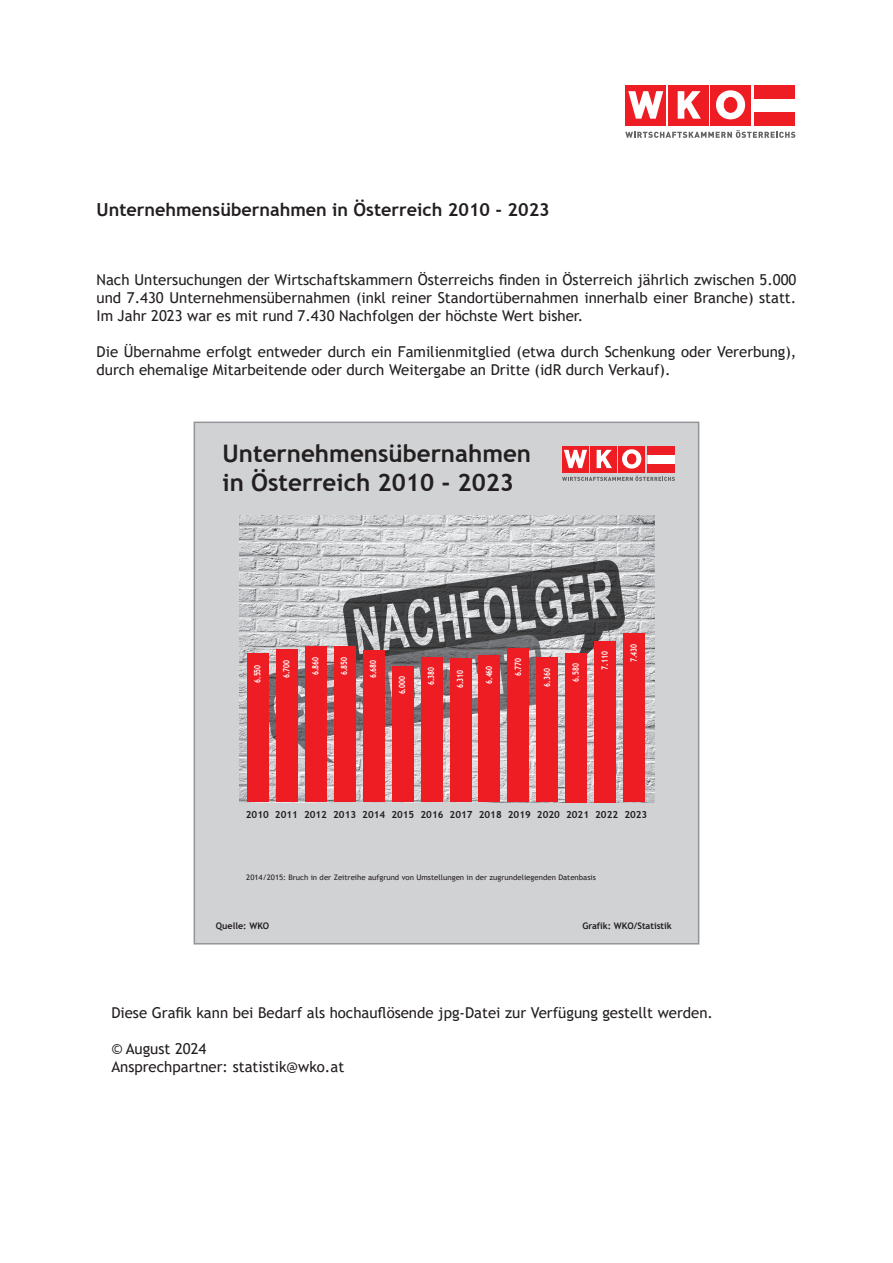
<style>
.page{position:relative;width:893px;height:1263px;background:#fff}
.page>*{position:absolute;margin:0;border:0;box-sizing:border-box;transform-origin:0 0}
.t1{font:700 24.15px/29px "Trebuchet MS";color:#231f20}
.t2{font:700 18px "Trebuchet MS";color:#231f20}
.t3{font:15px/18px "Trebuchet MS";color:#231f20;text-align:justify}
.t4{font:700 9.75px "Trebuchet MS";color:#231f20}
.t5{font:700 9px "Trebuchet MS";color:#231f20}
.t6{font:700 8.7px "Trebuchet MS";color:#fff;scale:.77 1}
.t7{font:7.5px "Trebuchet MS";color:#231f20;scale:1.04 1}
</style>
<div class="page">
<div style="left:710px;top:85px;width:41px;height:40px;background:#ee1d23"></div>
<div style="left:668px;top:85px;width:40px;height:40px;background:#ee1d23"></div>
<svg style="left:625px;top:130px;width:170px;height:8px"></svg>
<svg style="left:678px;top:91px;width:23px;height:28px"></svg>
<div style="left:626px;top:85px;width:40px;height:40px;background:#ee1d23"></div>
<svg style="left:628px;top:91px;width:35px;height:28px"></svg>
<div style="left:755px;top:85px;width:40px;height:14px;background:#ee1d23"></div>
<div style="left:755px;top:112px;width:40px;height:13px;background:#ee1d23"></div>
<svg style="left:716px;top:90px;width:29px;height:29px"></svg>
<div style="left:724px;top:97px;width:13px;height:15px;background:#ee1d23;border-radius:50%"></div>
<div style="left:724px;top:97px;width:13px;height:16px;border:1px solid #ee1d23;border-radius:50%"></div>
<div style="left:194px;top:422px;width:505px;height:522px;background:#d1d2d4"></div>
<img style="left:239px;top:516px;width:415px;height:286px">
<div style="left:648px;top:455px;width:27px;height:9px;background:#fff"></div>
<div style="left:618px;top:446px;width:27px;height:27px;background:#ee1d23"></div>
<div style="left:590px;top:446px;width:27px;height:27px;background:#ee1d23"></div>
<svg style="left:562px;top:476px;width:113px;height:5px"></svg>
<svg style="left:597px;top:450px;width:15px;height:18px"></svg>
<div style="left:562px;top:446px;width:27px;height:27px;background:#ee1d23"></div>
<svg style="left:564px;top:450px;width:23px;height:18px"></svg>
<div style="left:648px;top:446px;width:27px;height:9px;background:#ee1d23"></div>
<div style="left:648px;top:464px;width:27px;height:9px;background:#ee1d23"></div>
<svg style="left:622px;top:449px;width:19px;height:20px"></svg>
<div style="left:627px;top:454px;width:9px;height:10px;background:#ee1d23;border-radius:50%"></div>
<div style="left:627px;top:454px;width:9px;height:10px;border:1px solid #ee1d23;border-radius:50%"></div>
<div style="left:247px;top:653px;width:22px;height:149px;background:#ee1d23"></div>
<div style="left:276px;top:650px;width:21px;height:152px;background:#ee1d23"></div>
<div style="left:305px;top:646px;width:21px;height:156px;background:#ee1d23"></div>
<div style="left:334px;top:646px;width:21px;height:156px;background:#ee1d23"></div>
<div style="left:363px;top:651px;width:21px;height:151px;background:#ee1d23"></div>
<div style="left:194px;top:422px;width:505px;height:522px;border:2px solid #939598"></div>
<div style="left:392px;top:666px;width:21px;height:136px;background:#ee1d23"></div>
<div style="left:421px;top:657px;width:21px;height:145px;background:#ee1d23"></div>
<div style="left:450px;top:659px;width:21px;height:143px;background:#ee1d23"></div>
<div style="left:479px;top:655px;width:21px;height:147px;background:#ee1d23"></div>
<div style="left:508px;top:648px;width:21px;height:154px;background:#ee1d23"></div>
<div style="left:537px;top:658px;width:21px;height:144px;background:#ee1d23"></div>
<div style="left:566px;top:653px;width:21px;height:149px;background:#ee1d23"></div>
<div style="left:595px;top:641px;width:21px;height:161px;background:#ee1d23"></div>
<div style="left:624px;top:634px;width:21px;height:168px;background:#ee1d23"></div>
<p class="t2" style="left:97px;top:199px;width:455px">Unternehmensübernahmen in Österreich 2010 - 2023</p>
<p class="t3" style="left:97px;top:271px;width:701px">Nach Untersuchungen der Wirtschaftskammern Österreichs finden in Österreich jährlich zwischen 5.000 und 7.430 Unternehmensübernahmen (inkl reiner Standortübernahmen innerhalb einer Branche) statt.<br>Im Jahr 2023 war es mit rund 7.430 Nachfolgen der höchste Wert bisher.</p>
<p class="t3" style="left:97px;top:343px;width:701px">Die Übernahme erfolgt entweder durch ein Familienmitglied (etwa durch Schenkung oder Vererbung), durch ehemalige Mitarbeitende oder durch Weitergabe an Dritte (idR durch Verkauf).</p>
<p class="t1" style="left:223px;top:439px;width:310px">Unternehmensübernahmen in Österreich 2010 - 2023</p>
<p class="t6" style="left:252px;top:683px;width:25px;rotate:-90deg">6.550</p>
<p class="t6" style="left:281px;top:678px;width:25px;rotate:-90deg">6.700</p>
<p class="t6" style="left:310px;top:675px;width:25px;rotate:-90deg">6.860</p>
<p class="t6" style="left:339px;top:675px;width:25px;rotate:-90deg">6.850</p>
<p class="t6" style="left:368px;top:678px;width:25px;rotate:-90deg">6.680</p>
<p class="t6" style="left:397px;top:694px;width:25px;rotate:-90deg">6.000</p>
<p class="t6" style="left:426px;top:685px;width:25px;rotate:-90deg">6.380</p>
<p class="t6" style="left:455px;top:688px;width:25px;rotate:-90deg">6.310</p>
<p class="t6" style="left:484px;top:684px;width:25px;rotate:-90deg">6.460</p>
<p class="t6" style="left:512px;top:676px;width:25px;rotate:-90deg">6.770</p>
<p class="t6" style="left:541px;top:687px;width:25px;rotate:-90deg">6.360</p>
<p class="t6" style="left:570px;top:682px;width:25px;rotate:-90deg">6.580</p>
<p class="t6" style="left:599px;top:670px;width:25px;rotate:-90deg">7.110</p>
<p class="t6" style="left:628px;top:662px;width:25px;rotate:-90deg">7.430</p>
<p class="t4" style="left:246px;top:808px;width:24px">2010</p>
<p class="t4" style="left:275px;top:808px;width:24px">2011</p>
<p class="t4" style="left:450px;top:808px;width:24px">2017</p>
<p class="t4" style="left:479px;top:808px;width:24px">2018</p>
<p class="t4" style="left:508px;top:808px;width:24px">2019</p>
<p class="t4" style="left:537px;top:808px;width:24px">2020</p>
<p class="t4" style="left:362px;top:808px;width:83px">2014 2015 2016</p>
<p class="t4" style="left:333px;top:808px;width:24px">2013</p>
<p class="t4" style="left:304px;top:808px;width:24px">2012</p>
<p class="t4" style="left:566px;top:808px;width:24px">2021</p>
<p class="t4" style="left:624px;top:808px;width:24px">2023</p>
<p class="t4" style="left:595px;top:808px;width:24px">2022</p>
<p class="t7" style="left:246px;top:872px;width:338px">2014/2015: Bruch in der Zeitreihe aufgrund von Umstellungen in der zugrundeliegenden Datenbasis</p>
<p class="t5" style="left:216px;top:920px;width:55px">Quelle: WKO</p>
<p class="t5" style="left:582px;top:920px;width:91px">Grafik: WKO/Statistik</p>
<p class="t3" style="left:111px;top:1004px;width:603px">Diese Grafik kann bei Bedarf als hochauflösende jpg-Datei zur Verfügung gestellt werden.</p>
<p class="t3" style="left:111px;top:1040px;width:97px">© August 2024</p>
<p class="t3" style="left:111px;top:1058px;width:234px">Ansprechpartner: statistik@wko.at</p>
</div>
